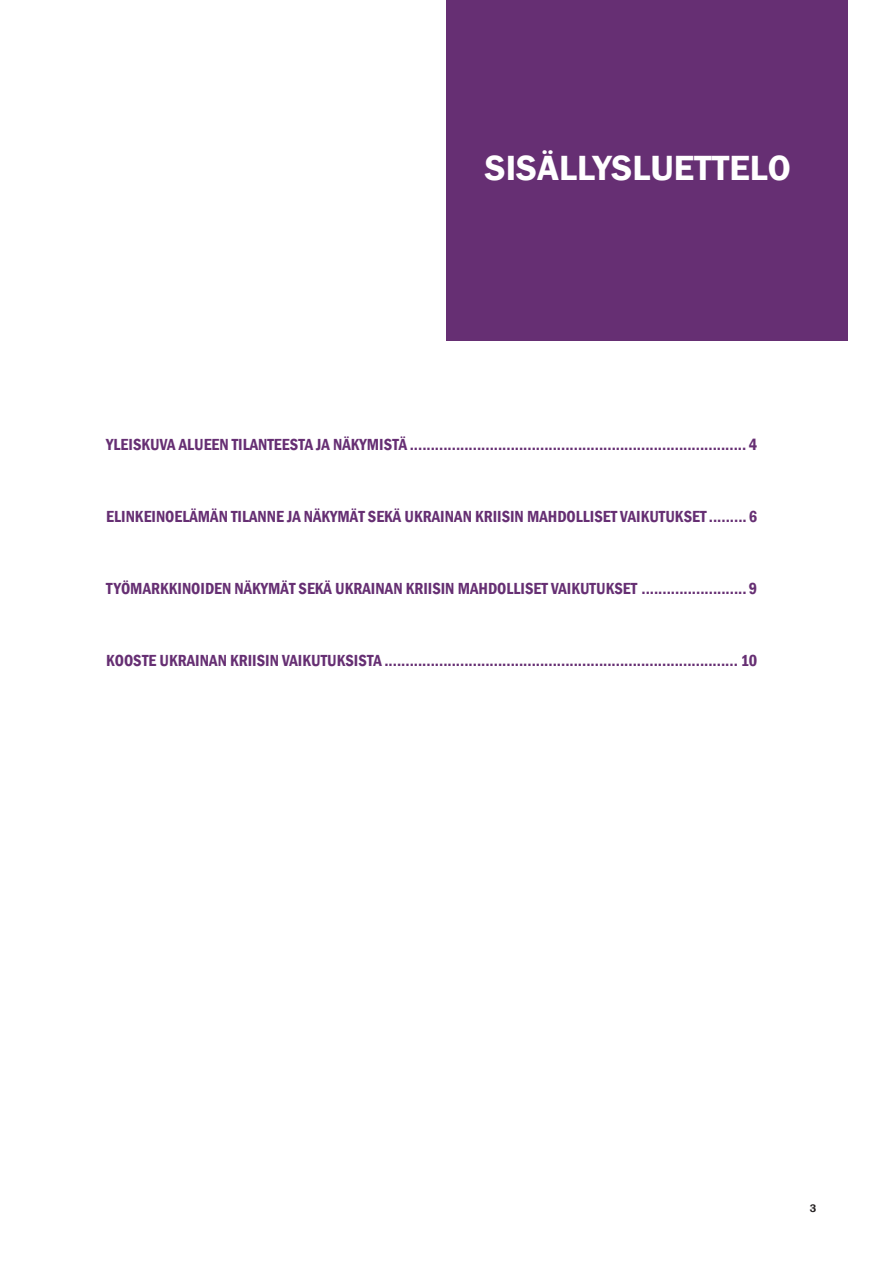
<style>
.page{position:relative;width:893px;height:1263px;background:#fff}
.page>*{position:absolute;margin:0;border:0;box-sizing:border-box;transform-origin:0 0}
.Otsikko{font:600 36px "Franklin Gothic";color:#fff}
.t1{font:600 condensed 16.5px "Franklin Gothic";color:#662f73}
.t2{font:600 11.25px "Franklin Gothic";color:#231f20}
</style>
<div class="page">
<div style="left:446px;top:0;width:402px;height:340px;background:#662f73"></div>
<p class="Otsikko" style="left:485px;top:146px;width:307px">SISÄLLYSLUETTELO</p>
<p class="t1" style="left:106px;top:433px;width:652px">YLEISKUVA ALUEEN TILANTEESTA JA NÄKYMISTÄ ................................................................................ 4</p>
<p class="t1" style="left:106px;top:505px;width:652px">ELINKEINOELÄMÄN TILANNE JA NÄKYMÄT SEKÄ UKRAINAN KRIISIN MAHDOLLISET VAIKUTUKSET......... 6</p>
<p class="t1" style="left:106px;top:577px;width:652px">TYÖMARKKINOIDEN NÄKYMÄT SEKÄ UKRAINAN KRIISIN MAHDOLLISET VAIKUTUKSET ......................... 9</p>
<p class="t1" style="left:106px;top:649px;width:652px">KOOSTE UKRAINAN KRIISIN VAIKUTUKSISTA .................................................................................... 10</p>
<p class="t2" style="left:810px;top:1201px;width:8px">3</p>
</div>
